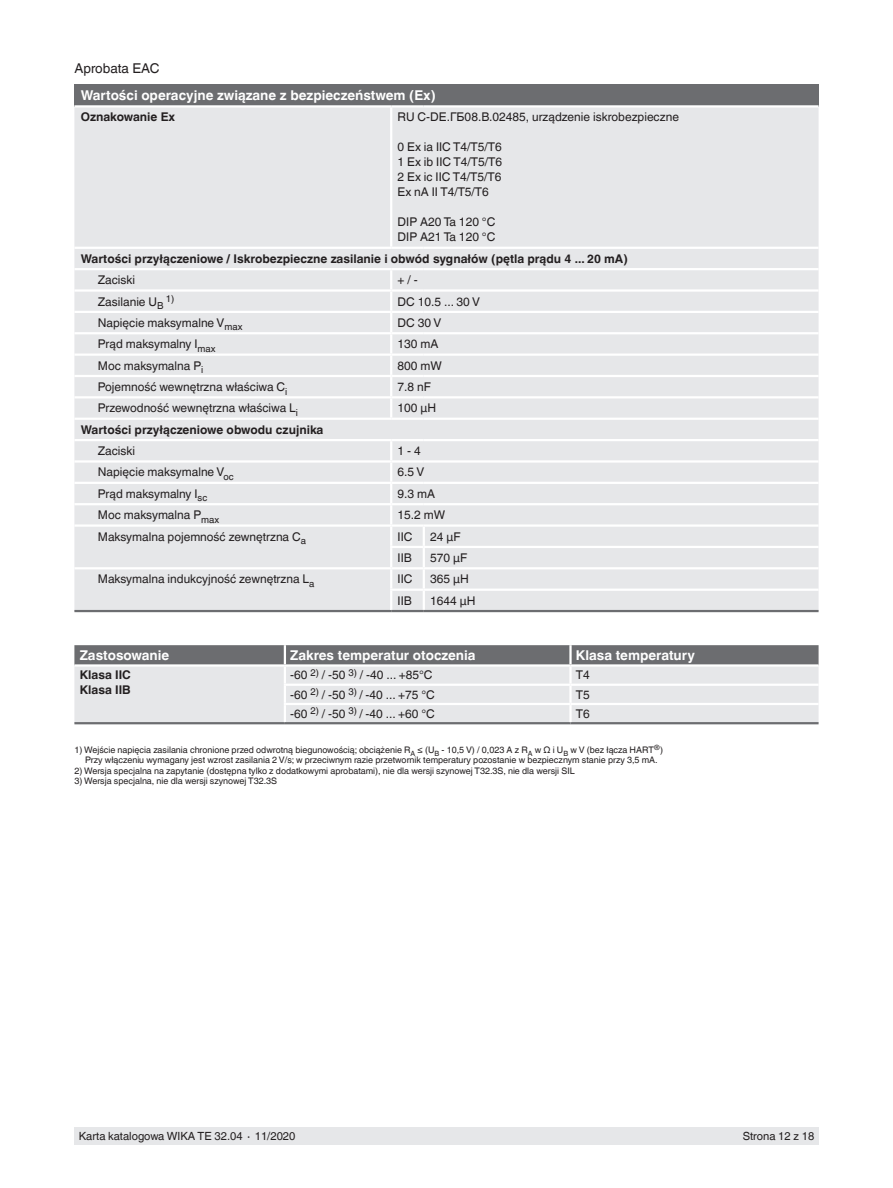
<style>
.page{position:relative;width:893px;height:1188px;background:#fff}
.page>*{position:absolute;margin:0;border:0;box-sizing:border-box;transform-origin:0 0}
.t1{font:700 13.5px "Helvetica World";color:#fff}
.t2{font:13.5px "Helvetica World";color:#231f20}
.t3{font:12px/15px "Helvetica World";color:#231f20;text-align:justify}
.t4{font:700 12px/15px "Helvetica World";color:#231f20}
.t5{font:11.25px "Helvetica World";color:#231f20}
.t6{font:9.6px "Helvetica World";color:#231f20}
.t7{font:9px/10.5px "Helvetica World";color:#231f20;text-align:center}
</style>
<div class="page">
<div style="left:74px;top:1128px;width:745px;height:17px;background:#e6e7e9"></div>
<div style="left:74px;top:84px;width:745px;height:22px;background:#6c6d70"></div>
<div style="left:74px;top:108px;width:745px;height:502px;background:#e6e7e9"></div>
<hr style="left:74px;top:610px;width:317px;height:2px;background:#6c6d70">
<hr style="left:390px;top:108px;width:2px;height:139px;background:#fff">
<hr style="left:390px;top:334px;width:2px;height:20px;background:#fff">
<svg style="left:390px;top:356px;width:2px;height:40px"></svg>
<hr style="left:390px;top:398px;width:2px;height:20px;background:#fff">
<hr style="left:74px;top:247px;width:317px;height:2px;background:#fff">
<hr style="left:391px;top:247px;width:33px;height:2px;background:#fff">
<hr style="left:424px;top:247px;width:395px;height:2px;background:#fff">
<hr style="left:74px;top:268px;width:317px;height:2px;background:#fff">
<hr style="left:391px;top:268px;width:33px;height:2px;background:#fff">
<hr style="left:424px;top:268px;width:395px;height:2px;background:#fff">
<hr style="left:74px;top:439px;width:317px;height:2px;background:#fff">
<hr style="left:391px;top:439px;width:33px;height:2px;background:#fff">
<hr style="left:424px;top:439px;width:395px;height:2px;background:#fff">
<hr style="left:74px;top:418px;width:317px;height:2px;background:#fff">
<hr style="left:391px;top:418px;width:33px;height:2px;background:#fff">
<hr style="left:424px;top:418px;width:395px;height:2px;background:#fff">
<hr style="left:74px;top:524px;width:317px;height:3px;background:#fff">
<hr style="left:74px;top:567px;width:317px;height:2px;background:#fff">
<hr style="left:390px;top:569px;width:2px;height:20px;background:#fff">
<svg style="left:390px;top:591px;width:2px;height:19px"></svg>
<hr style="left:74px;top:289px;width:317px;height:3px;background:#fff">
<svg style="left:423px;top:527px;width:2px;height:40px"></svg>
<hr style="left:423px;top:569px;width:2px;height:20px;background:#fff">
<svg style="left:423px;top:591px;width:2px;height:19px"></svg>
<hr style="left:74px;top:105px;width:317px;height:3px;background:#fff">
<hr style="left:391px;top:105px;width:33px;height:3px;background:#fff">
<hr style="left:424px;top:105px;width:395px;height:3px;background:#fff">
<hr style="left:391px;top:289px;width:33px;height:3px;background:#fff">
<svg style="left:390px;top:270px;width:2px;height:62px"></svg>
<hr style="left:424px;top:289px;width:395px;height:3px;background:#fff">
<hr style="left:391px;top:610px;width:33px;height:2px;background:#6c6d70">
<hr style="left:424px;top:610px;width:395px;height:2px;background:#6c6d70">
<hr style="left:74px;top:311px;width:317px;height:2px;background:#fff">
<hr style="left:391px;top:311px;width:33px;height:2px;background:#fff">
<hr style="left:424px;top:311px;width:395px;height:2px;background:#fff">
<hr style="left:74px;top:332px;width:317px;height:2px;background:#fff">
<hr style="left:391px;top:332px;width:33px;height:2px;background:#fff">
<hr style="left:424px;top:332px;width:395px;height:2px;background:#fff">
<hr style="left:74px;top:354px;width:317px;height:2px;background:#fff">
<hr style="left:391px;top:354px;width:33px;height:2px;background:#fff">
<hr style="left:424px;top:354px;width:395px;height:2px;background:#fff">
<hr style="left:74px;top:375px;width:317px;height:2px;background:#fff">
<hr style="left:391px;top:375px;width:33px;height:2px;background:#fff">
<hr style="left:424px;top:375px;width:395px;height:2px;background:#fff">
<hr style="left:74px;top:396px;width:317px;height:2px;background:#fff">
<hr style="left:391px;top:396px;width:33px;height:2px;background:#fff">
<hr style="left:424px;top:396px;width:395px;height:2px;background:#fff">
<svg style="left:390px;top:441px;width:2px;height:126px"></svg>
<hr style="left:74px;top:460px;width:317px;height:3px;background:#fff">
<hr style="left:391px;top:460px;width:33px;height:3px;background:#fff">
<hr style="left:424px;top:460px;width:395px;height:3px;background:#fff">
<hr style="left:74px;top:482px;width:317px;height:2px;background:#fff">
<hr style="left:391px;top:482px;width:33px;height:2px;background:#fff">
<hr style="left:424px;top:482px;width:395px;height:2px;background:#fff">
<hr style="left:74px;top:503px;width:317px;height:2px;background:#fff">
<hr style="left:391px;top:503px;width:33px;height:2px;background:#fff">
<hr style="left:424px;top:503px;width:395px;height:2px;background:#fff">
<hr style="left:391px;top:524px;width:33px;height:3px;background:#fff">
<hr style="left:424px;top:524px;width:395px;height:3px;background:#fff">
<hr style="left:390px;top:546px;width:34px;height:2px;background:#fff">
<hr style="left:424px;top:546px;width:395px;height:2px;background:#fff">
<hr style="left:391px;top:567px;width:33px;height:2px;background:#fff">
<hr style="left:424px;top:567px;width:395px;height:2px;background:#fff">
<hr style="left:390px;top:589px;width:34px;height:2px;background:#fff">
<hr style="left:424px;top:589px;width:395px;height:2px;background:#fff">
<hr style="left:74px;top:722px;width:211px;height:2px;background:#6c6d70">
<svg style="left:74px;top:645px;width:745px;height:77px;background:#c6c7c9"></svg>
<hr style="left:74px;top:664px;width:211px;height:3px;background:#fff">
<hr style="left:569px;top:667px;width:3px;height:17px;background:#fff">
<hr style="left:570px;top:664px;width:249px;height:3px;background:#fff">
<hr style="left:284px;top:684px;width:286px;height:2px;background:#fff">
<hr style="left:570px;top:684px;width:249px;height:2px;background:#fff">
<hr style="left:569px;top:686px;width:3px;height:17px;background:#fff">
<hr style="left:284px;top:703px;width:286px;height:2px;background:#fff">
<hr style="left:285px;top:722px;width:285px;height:2px;background:#6c6d70">
<hr style="left:570px;top:722px;width:249px;height:2px;background:#6c6d70">
<hr style="left:570px;top:703px;width:249px;height:2px;background:#fff">
<hr style="left:569px;top:705px;width:3px;height:17px;background:#fff">
<p class="t2" style="left:74px;top:61px;width:87px">Aprobata EAC</p>
<p class="t1" style="left:81px;top:87px;width:356px">Wartości operacyjne związane z bezpieczeństwem (Ex)</p>
<p class="t4" style="left:81px;top:110px;width:96px">Oznakowanie Ex</p>
<p class="t3" style="left:398px;top:110px;width:283px">RU C-DE.ГБ08.B.02485, urządzenie iskrobezpieczne</p>
<p class="t3" style="left:398px;top:140px;width:106px">0 Ex ia IIC T4/T5/T6<br>1 Ex ib IIC T4/T5/T6<br>2 Ex ic IIC T4/T5/T6<br>Ex nA II T4/T5/T6</p>
<p class="t3" style="left:398px;top:215px;width:99px">DIP A20 Ta 120 °C<br>DIP A21 Ta 120 °C</p>
<p class="t4" style="left:81px;top:251px;width:549px">Wartości przyłączeniowe / Iskrobezpieczne zasilanie i obwód sygnałów (pętla prądu 4 ... 20 mA)</p>
<p class="t3" style="left:98px;top:273px;width:39px">Zaciski</p>
<p class="t3" style="left:398px;top:273px;width:22px">+ / -</p>
<p class="t3" style="left:98px;top:294px;width:67px">Zasilanie U<sub>B</sub></p>
<p class="t6" style="left:166px;top:293px;width:10px">1)</p>
<p class="t3" style="left:398px;top:294px;width:84px">DC 10.5 ... 30 V</p>
<p class="t3" style="left:98px;top:315px;width:146px">Napięcie maksymalne V<sub>max</sub></p>
<p class="t3" style="left:398px;top:315px;width:45px">DC 30 V</p>
<p class="t3" style="left:98px;top:337px;width:119px">Prąd maksymalny I<sub>max</sub></p>
<p class="t3" style="left:398px;top:337px;width:42px">130 mA</p>
<p class="t3" style="left:98px;top:358px;width:107px">Moc maksymalna P<sub>i</sub></p>
<p class="t3" style="left:398px;top:358px;width:46px">800 mW</p>
<p class="t3" style="left:98px;top:379px;width:191px">Pojemność wewnętrzna właściwa C<sub>i</sub></p>
<p class="t3" style="left:398px;top:379px;width:35px">7.8 nF</p>
<p class="t3" style="left:98px;top:401px;width:202px">Przewodność wewnętrzna właściwa L<sub>i</sub></p>
<p class="t3" style="left:398px;top:401px;width:40px">100 µH</p>
<p class="t4" style="left:81px;top:422px;width:244px">Wartości przyłączeniowe obwodu czujnika</p>
<p class="t3" style="left:98px;top:443px;width:39px">Zaciski</p>
<p class="t3" style="left:398px;top:443px;width:25px">1 - 4</p>
<p class="t3" style="left:98px;top:465px;width:138px">Napięcie maksymalne V<sub>oc</sub></p>
<p class="t3" style="left:398px;top:465px;width:28px">6.5 V</p>
<p class="t3" style="left:98px;top:486px;width:111px">Prąd maksymalny I<sub>sc</sub></p>
<p class="t3" style="left:398px;top:486px;width:39px">9.3 mA</p>
<p class="t3" style="left:98px;top:508px;width:123px">Moc maksymalna P<sub>max</sub></p>
<p class="t3" style="left:398px;top:508px;width:49px">15.2 mW</p>
<p class="t3" style="left:98px;top:529px;width:210px">Maksymalna pojemność zewnętrzna C<sub>a</sub></p>
<p class="t3" style="left:398px;top:529px;width:16px">IIC</p>
<p class="t3" style="left:430px;top:529px;width:32px">24 µF</p>
<p class="t3" style="left:398px;top:550px;width:16px">IIB</p>
<p class="t3" style="left:430px;top:550px;width:39px">570 µF</p>
<p class="t3" style="left:98px;top:572px;width:218px">Maksymalna indukcyjność zewnętrzna L<sub>a</sub></p>
<p class="t3" style="left:398px;top:572px;width:16px">IIC</p>
<p class="t3" style="left:430px;top:572px;width:40px">365 µH</p>
<p class="t3" style="left:398px;top:593px;width:16px">IIB</p>
<p class="t3" style="left:430px;top:593px;width:47px">1644 µH</p>
<p class="t1" style="left:80px;top:648px;width:91px">Zastosowanie</p>
<p class="t1" style="left:290px;top:648px;width:187px">Zakres temperatur otoczenia</p>
<p class="t1" style="left:576px;top:648px;width:121px">Klasa temperatury</p>
<p class="t4" style="left:80px;top:668px;width:53px">Klasa IIC<br>Klasa IIB</p>
<p class="t3" style="left:290px;top:668px;width:144px">-60 <sup>2)</sup> / -50 <sup>3)</sup> / -40 ... +85°C</p>
<p class="t3" style="left:576px;top:668px;width:15px">T4</p>
<p class="t3" style="left:290px;top:687px;width:146px">-60 <sup>2)</sup> / -50 <sup>3)</sup> / -40 ... +75 °C</p>
<p class="t3" style="left:576px;top:687px;width:15px">T5</p>
<p class="t3" style="left:290px;top:706px;width:146px">-60 <sup>2)</sup> / -50 <sup>3)</sup> / -40 ... +60 °C</p>
<p class="t3" style="left:576px;top:706px;width:15px">T6</p>
<p class="t7" style="left:74px;top:745px;width:590px">1) Wejście napięcia zasilania chronione przed odwrotną biegunowością; obciążenie R<sub>A</sub> ≤ (U<sub>B</sub> - 10,5 V) / 0,023 A z R<sub>A</sub> w Ω i U<sub>B</sub> w V (bez łącza HART<sup>®</sup>)<br>Przy włączeniu wymagany jest wzrost zasilania 2 V/s; w przeciwnym razie przetwornik temperatury pozostanie w bezpiecznym stanie przy 3,5 mA.</p>
<p class="t7" style="left:74px;top:766px;width:502px">2) Wersja specjalna na zapytanie (dostępna tylko z dodatkowymi aprobatami), nie dla wersji szynowej T32.3S, nie dla wersji SIL</p>
<p class="t7" style="left:74px;top:776px;width:204px">3) Wersja specjalna, nie dla wersji szynowej T32.3S</p>
<p class="t5" style="left:79px;top:1130px;width:218px">Karta katalogowa WIKA TE 32.04 ∙ 11/2020</p>
<p class="t5" style="left:743px;top:1130px;width:73px">Strona 12 z 18</p>
</div>
